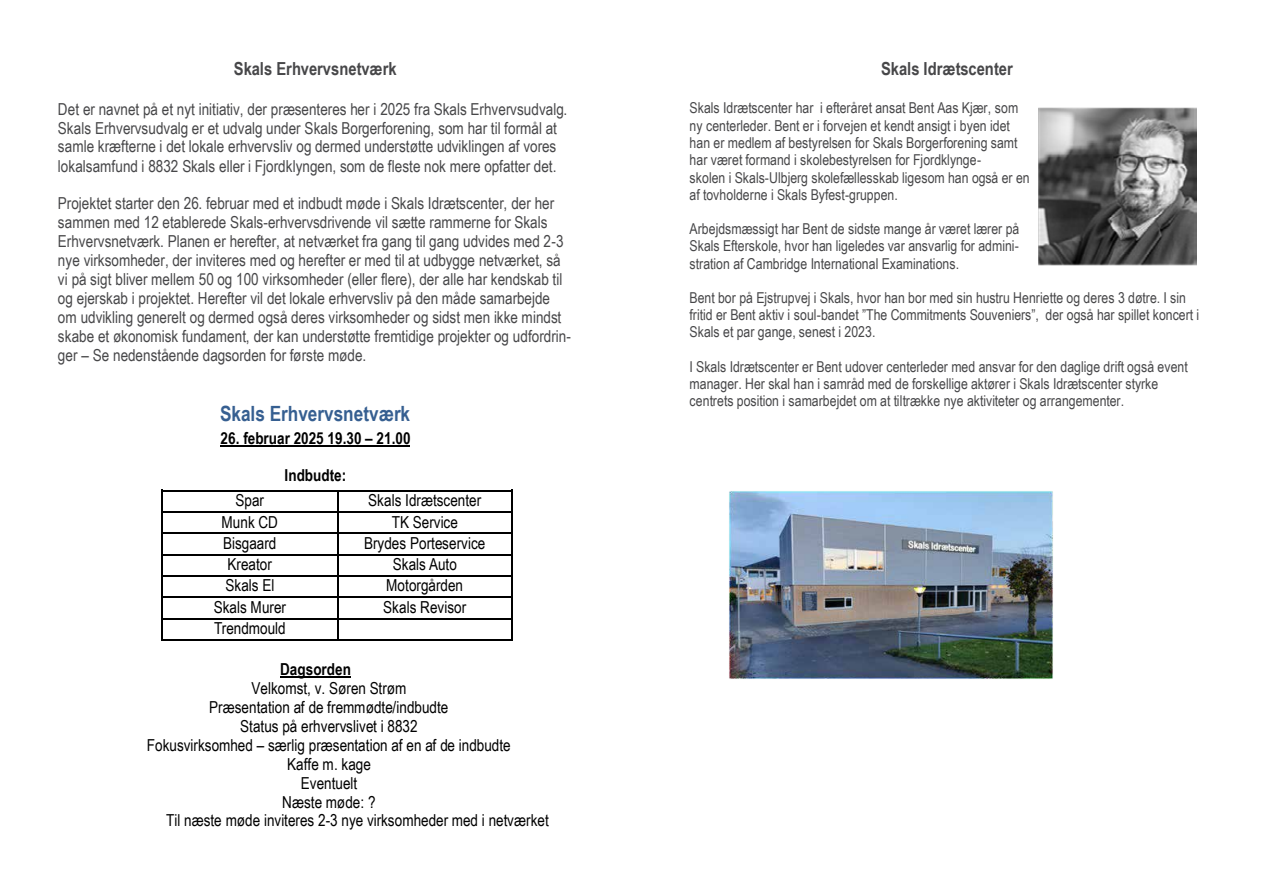
<style>
.page{position:relative;width:1263px;height:893px;background:#fff}
.page>*{position:absolute;margin:0;border:0;box-sizing:border-box;transform-origin:0 0}
.t1{font:700 21px "Arial Narrow";color:#365f91}
.t2{font:700 18px "Arial Narrow";letter-spacing:-.005em;color:#474749}
.t3{font:16.5px/18.9px "Arial Narrow";color:#474749}
.t4{font:16.5px "Arial Narrow";color:#000}
.t5{font:700 16.5px "Arial Narrow";color:#000}
.t6{font:15px/17.2px "Arial Narrow";letter-spacing:.005em;color:#474749}
</style>
<div class="page">
<hr style="left:221px;top:445px;width:189px;height:2px;background:#000">
<hr style="left:280px;top:677px;width:71px;height:1px;background:#000">
<hr style="left:161px;top:490px;width:2px;height:149px;background:#000">
<hr style="left:337px;top:491px;width:2px;height:148px;background:#000">
<hr style="left:511px;top:490px;width:1px;height:149px;background:#000">
<hr style="left:161px;top:490px;width:351px;height:1px;background:#000">
<hr style="left:163px;top:511px;width:348px;height:2px;background:#000">
<hr style="left:163px;top:532px;width:348px;height:2px;background:#000">
<hr style="left:163px;top:554px;width:348px;height:1px;background:#000">
<hr style="left:163px;top:575px;width:348px;height:2px;background:#000">
<hr style="left:163px;top:596px;width:348px;height:2px;background:#000">
<hr style="left:163px;top:618px;width:348px;height:1px;background:#000">
<hr style="left:161px;top:639px;width:351px;height:2px;background:#000">
<img style="left:729px;top:491px;width:324px;height:188px">
<img style="left:1038px;top:107px;width:158px;height:158px">
<p class="t2" style="left:234px;top:55px;width:164px">Skals Erhvervsnetværk</p>
<p class="t3" style="left:58px;top:99px;width:511px">Det er navnet på et nyt initiativ, der præsenteres her i 2025 fra Skals Erhvervsudvalg.<br>Skals Erhvervsudvalg er et udvalg under Skals Borgerforening, som har til formål at samle kræfterne i det lokale erhvervsliv og dermed understøtte udviklingen af vores lokalsamfund i 8832 Skals eller i Fjordklyngen, som de fleste nok mere opfatter det.</p>
<p class="t3" style="left:58px;top:194px;width:514px">Projektet starter den 26. februar med et indbudt møde i Skals Idrætscenter, der her sammen med 12 etablerede Skals-erhvervsdrivende vil sætte rammerne for Skals Erhvervsnetværk. Planen er herefter, at netværket fra gang til gang udvides med 2-3 nye virksomheder, der inviteres med og herefter er med til at udbygge netværket, så vi på sigt bliver mellem 50 og 100 virksomheder (eller flere), der alle har kendskab til og ejerskab i projektet. Herefter vil det lokale erhvervsliv på den måde samarbejde om udvikling generelt og dermed også deres virksomheder og sidst men ikke mindst skabe et økonomisk fundament, der kan understøtte fremtidige projekter og udfordrin&shy;ger – Se nedenstående dagsorden for første møde.</p>
<p class="t1" style="left:220px;top:397px;width:192px">Skals Erhvervsnetværk</p>
<p class="t5" style="left:221px;top:425px;width:191px">26. februar 2025 19.30 – 21.00</p>
<p class="t5" style="left:285px;top:463px;width:63px">Indbudte:</p>
<p class="t4" style="left:236px;top:488px;width:30px">Spar</p>
<p class="t4" style="left:368px;top:488px;width:115px">Skals Idrætscenter</p>
<p class="t4" style="left:222px;top:510px;width:58px">Munk CD</p>
<p class="t4" style="left:392px;top:510px;width:68px">TK Service</p>
<p class="t4" style="left:223px;top:531px;width:55px">Bisgaard</p>
<p class="t4" style="left:364px;top:531px;width:123px">Brydes Porteservice</p>
<p class="t4" style="left:228px;top:552px;width:46px">Kreator</p>
<p class="t4" style="left:393px;top:552px;width:66px">Skals Auto</p>
<p class="t4" style="left:225px;top:574px;width:51px">Skals El</p>
<p class="t4" style="left:386px;top:574px;width:78px">Motorgården</p>
<p class="t4" style="left:214px;top:595px;width:74px">Skals Murer</p>
<p class="t4" style="left:383px;top:595px;width:85px">Skals Revisor</p>
<p class="t4" style="left:214px;top:616px;width:73px">Trendmould</p>
<p class="t5" style="left:280px;top:657px;width:72px">Dagsorden</p>
<p class="t4" style="left:252px;top:676px;width:156px">Velkomst, v. Søren Strøm</p>
<p class="t4" style="left:209px;top:695px;width:241px">Præsentation af de fremmødte/indbudte</p>
<p class="t4" style="left:240px;top:714px;width:179px">Status på erhvervslivet i 8832</p>
<p class="t4" style="left:147px;top:733px;width:365px">Fokusvirksomhed – særlig præsentation af en af de indbudte</p>
<p class="t4" style="left:287px;top:752px;width:85px">Kaffe m. kage</p>
<p class="t4" style="left:301px;top:771px;width:58px">Eventuelt</p>
<p class="t4" style="left:282px;top:790px;width:95px">Næste møde: ?</p>
<p class="t4" style="left:166px;top:808px;width:384px">Til næste møde inviteres 2-3 nye virksomheder med i netværket</p>
<p class="t2" style="left:881px;top:55px;width:133px">Skals Idrætscenter</p>
<p class="t6" style="left:690px;top:99px;width:342px">Skals Idrætscenter har i efteråret ansat Bent Aas Kjær, som ny centerleder. Bent er i forvejen et kendt ansigt i byen idet han er medlem af bestyrelsen for Skals Borgerforening samt har været formand i skolebestyrelsen for Fjordklynge-<br>skolen i Skals-Ulbjerg skolefællesskab ligesom han også er en af tovholderne i Skals Byfest-gruppen.</p>
<p class="t6" style="left:690px;top:220px;width:331px;text-align:justify">Arbejdsmæssigt har Bent de sidste mange år været lærer på Skals Efterskole, hvor han ligeledes var ansvarlig for admini&shy;stration af Cambridge International Examinations.</p>
<p class="t6" style="left:690px;top:289px;width:511px">Bent bor på Ejstrupvej i Skals, hvor han bor med sin hustru Henriette og deres 3 døtre. I sin fritid er Bent aktiv i soul-bandet ”The Commitments Souveniers”, der også har spillet koncert i<br>Skals et par gange, senest i 2023.</p>
<p class="t6" style="left:690px;top:357px;width:500px">I Skals Idrætscenter er Bent udover centerleder med ansvar for den daglige drift også event manager. Her skal han i samråd med de forskellige aktører i Skals Idrætscenter styrke centrets position i samarbejdet om at tiltrække nye aktiviteter og arrangementer.</p>
</div>
